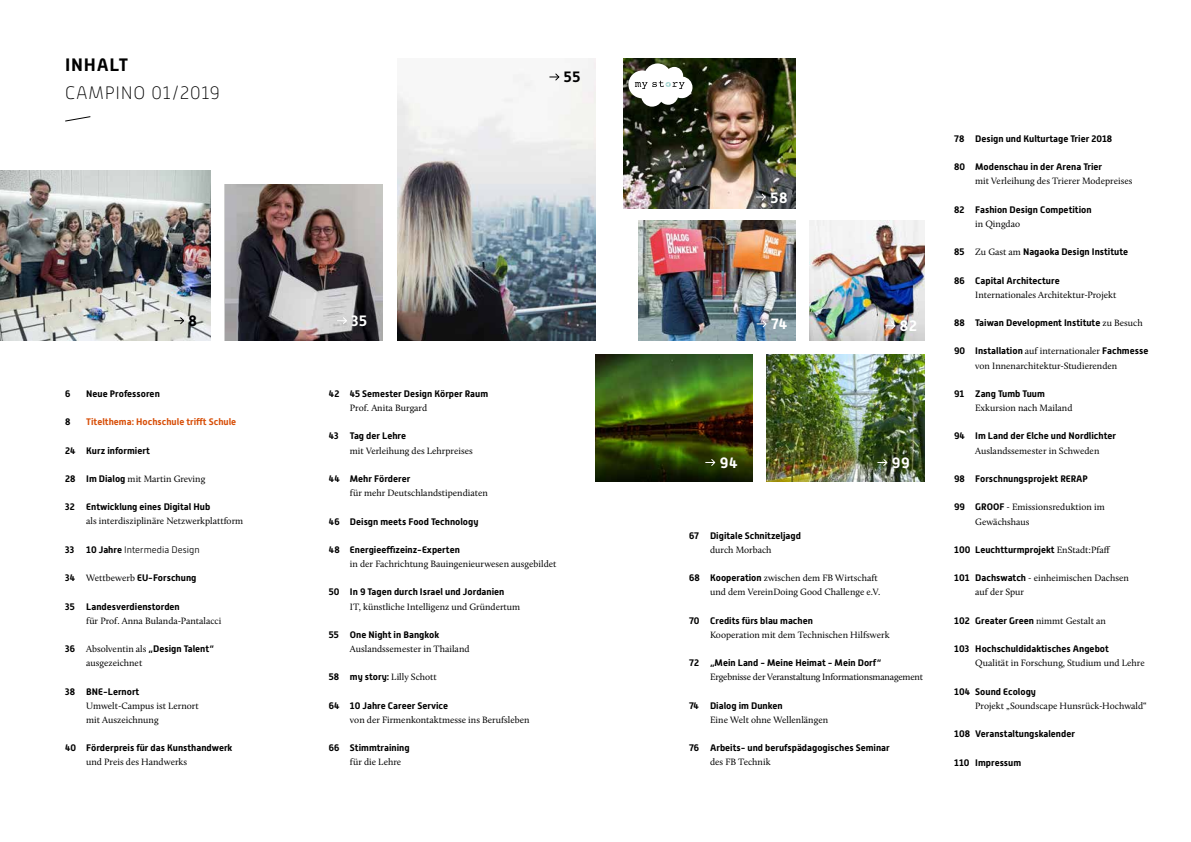
<style>
.page{position:relative;width:1191px;height:842px;background:#fff}
.page>*{position:absolute;margin:0;border:0;box-sizing:border-box;transform-origin:0 0}
.t1{font:100 18px "Alwyn New";letter-spacing:.04em;color:#000}
.t2{font:700 18px "Alwyn New";letter-spacing:.04em;color:#000}
.t3{font:700 15px "Alwyn New";letter-spacing:.05em;color:#fff}
.t4{font:700 15px "Alwyn New";color:#000}
.t5{font:700 9.5px "Alwyn New";color:#000}
.t6{font:9.5px/14.2px "Calluna";color:#000}
.t7{font:9.5px "Calluna";letter-spacing:-.02em;color:#000}
.t8{font:700 9.5px "Alwyn New";color:#d8500a}
.t9{font:300 9.5px "Alwyn New";color:#000}
.s1{font-family:"Alwyn New";font-weight:700}
.s2{font-weight:700}
.s3{font-family:"Calluna";font-weight:400}
</style>
<div class="page">
<img style="left:398px;top:58px;width:197px;height:282px">
<img style="left:810px;top:220px;width:114px;height:120px">
<img style="left:624px;top:58px;width:171px;height:150px">
<img style="left:766px;top:354px;width:158px;height:128px">
<img style="left:225px;top:184px;width:158px;height:156px">
<img style="left:638px;top:220px;width:157px;height:120px">
<img style="left:0;top:170px;width:210px;height:170px">
<svg style="left:175px;top:317px;width:9px;height:7px"></svg>
<svg style="left:337px;top:317px;width:10px;height:7px"></svg>
<svg style="left:550px;top:73px;width:9px;height:8px"></svg>
<svg style="left:756px;top:193px;width:10px;height:8px"></svg>
<svg style="left:757px;top:320px;width:9px;height:7px"></svg>
<img style="left:595px;top:355px;width:157px;height:127px">
<svg style="left:705px;top:459px;width:10px;height:7px"></svg>
<svg style="left:885px;top:322px;width:10px;height:7px"></svg>
<svg style="left:877px;top:459px;width:10px;height:7px"></svg>
<svg style="left:65px;top:116px;width:26px;height:5px"></svg>
<svg style="left:628px;top:63px;width:64px;height:44px"></svg>
<h1 class="t2" style="left:65px;top:54px;width:64px">INHALT</h1>
<h1 class="t1" style="left:65px;top:83px;width:156px">CAMPINO 01/2019</h1>
<h2 class="t4" style="left:189px;top:312px;width:10px">8</h2>
<h2 class="t3" style="left:351px;top:312px;width:17px">35</h2>
<h2 class="t4" style="left:564px;top:68px;width:18px">55</h2>
<p class="t5" style="left:65px;top:388px;width:7px">6</p>
<p class="t5" style="left:86px;top:388px;width:75px">Neue Professoren</p>
<p class="t5" style="left:65px;top:416px;width:7px">8</p>
<p class="t8" style="left:86px;top:416px;width:152px">Titelthema: Hochschule trifft Schule</p>
<p class="t5" style="left:65px;top:445px;width:86px">24 Kurz informiert</p>
<p class="t6" style="left:65px;top:472px;width:142px"><span class="s1">28 Im Dialog</span> mit Martin Greving</p>
<p class="t5" style="left:65px;top:501px;width:146px">32 Entwicklung eines Digital Hub</p>
<p class="t6" style="left:86px;top:514px;width:158px">als interdisziplinäre Netzwerkplattform</p>
<p class="t5" style="left:65px;top:544px;width:10px">33</p>
<p class="t9" style="left:86px;top:544px;width:115px"><span class="s2">10 Jahre</span> Intermedia Design</p>
<p class="t5" style="left:65px;top:572px;width:133px">34 <span class="s3">Wettbewerb</span> EU-Forschung</p>
<p class="t5" style="left:65px;top:601px;width:116px">35 Landesverdienstorden</p>
<p class="t6" style="left:86px;top:613px;width:137px">für Prof. Anna Bulanda-Pantalacci</p>
<p class="t5" style="left:65px;top:643px;width:150px">36 <span class="s3">Absolventin als</span> „Design Talent“</p>
<p class="t6" style="left:86px;top:656px;width:58px">ausgezeichnet</p>
<p class="t5" style="left:65px;top:686px;width:76px">38 BNE-Lernort</p>
<p class="t6" style="left:86px;top:698px;width:114px">Umwelt-Campus ist Lernort mit Auszeichnung</p>
<p class="t5" style="left:65px;top:742px;width:169px">40 Förderpreis für das Kunsthandwerk</p>
<p class="t6" style="left:86px;top:755px;width:102px">und Preis des Handwerks</p>
<p class="t5" style="left:329px;top:388px;width:161px">42 45 Semester Design Körper Raum</p>
<p class="t6" style="left:350px;top:401px;width:79px">Prof. Anita Burgard</p>
<p class="t5" style="left:329px;top:431px;width:79px">43 Tag der Lehre</p>
<p class="t6" style="left:350px;top:443px;width:124px">mit Verleihung des Lehrpreises</p>
<p class="t5" style="left:329px;top:473px;width:83px">44 Mehr Förderer</p>
<p class="t6" style="left:350px;top:486px;width:139px">für mehr Deutschlandstipendiaten</p>
<p class="t5" style="left:329px;top:516px;width:151px">46 Deisgn meets Food Technology</p>
<p class="t5" style="left:329px;top:544px;width:132px">48 Energieeffizeinz-Experten</p>
<p class="t6" style="left:350px;top:557px;width:208px">in der Fachrichtung Bauingenieurwesen ausgebildet</p>
<p class="t5" style="left:329px;top:587px;width:177px">50 In 9 Tagen durch Israel und Jordanien</p>
<p class="t6" style="left:350px;top:599px;width:172px">IT, künstliche Intelligenz und Gründertum</p>
<p class="t5" style="left:329px;top:629px;width:112px">55 One Night in Bangkok</p>
<p class="t6" style="left:350px;top:642px;width:121px">Auslandssemester in Thailand</p>
<p class="t6" style="left:329px;top:670px;width:109px"><span class="s1">58 my story:</span> Lilly Schott</p>
<p class="t5" style="left:329px;top:700px;width:121px">64 10 Jahre Career Service</p>
<p class="t6" style="left:350px;top:713px;width:181px">von der Firmenkontaktmesse ins Berufsleben</p>
<p class="t5" style="left:329px;top:742px;width:82px">66 Stimmtraining</p>
<p class="t6" style="left:350px;top:755px;width:53px">für die Lehre</p>
<h2 class="t3" style="left:770px;top:189px;width:19px">58</h2>
<h2 class="t3" style="left:771px;top:315px;width:18px">74</h2>
<h2 class="t3" style="left:719px;top:454px;width:19px">94</h2>
<h2 class="t3" style="left:899px;top:317px;width:19px">82</h2>
<h2 class="t3" style="left:892px;top:454px;width:19px">99</h2>
<p class="t5" style="left:689px;top:530px;width:113px">67 Digitale Schnitzeljagd</p>
<p class="t6" style="left:710px;top:542px;width:63px">durch Morbach</p>
<p class="t6" style="left:689px;top:571px;width:193px;text-align:right"><span class="s1">68 Kooperation</span> zwischen dem FB Wirtschaft und dem VereinDoing Good Challenge e.V.</p>
<p class="t5" style="left:689px;top:615px;width:125px">70 Credits fürs blau machen</p>
<p class="t6" style="left:710px;top:627px;width:181px">Kooperation mit dem Technischen Hilfswerk</p>
<p class="t5" style="left:689px;top:657px;width:194px">72 „Mein Land - Meine Heimat - Mein Dorf“</p>
<p class="t7" style="left:710px;top:671px;width:214px">Ergebnisse der Veranstaltung Informationsmanagement</p>
<p class="t5" style="left:689px;top:700px;width:95px">74 Dialog im Dunken</p>
<p class="t6" style="left:710px;top:712px;width:120px">Eine Welt ohne Wellenlängen</p>
<p class="t5" style="left:689px;top:742px;width:202px">76 Arbeits- und berufspädagogisches Seminar</p>
<p class="t6" style="left:710px;top:755px;width:62px">des FB Technik</p>
<p class="t5" style="left:954px;top:133px;width:159px">78 Design und Kulturtage Trier 2018</p>
<p class="t5" style="left:954px;top:161px;width:149px">80 Modenschau in der Arena Trier</p>
<p class="t6" style="left:975px;top:174px;width:159px">mit Verleihung des Trierer Modepreises</p>
<p class="t5" style="left:954px;top:204px;width:139px">82 Fashion Design Competition</p>
<p class="t6" style="left:975px;top:216px;width:46px">in Qingdao</p>
<p class="t5" style="left:954px;top:246px;width:175px">85 <span class="s3">Zu Gast am</span> Nagaoka Design Institute</p>
<p class="t5" style="left:954px;top:275px;width:107px">86 Capital Architecture</p>
<p class="t6" style="left:975px;top:287px;width:143px">Internationales Architektur-Projekt</p>
<p class="t5" style="left:954px;top:317px;width:190px">88 Taiwan Development Institute <span class="s3">zu Besuch</span></p>
<p class="t5" style="left:954px;top:346px;width:196px">90 Installation <span class="s3">auf internationaler</span> Fachmesse</p>
<p class="t6" style="left:975px;top:358px;width:144px">von Innenarchitektur-Studierenden</p>
<p class="t5" style="left:954px;top:388px;width:92px">91 Zang Tumb Tuum</p>
<p class="t6" style="left:975px;top:401px;width:99px">Exkursion nach Mailand</p>
<p class="t5" style="left:954px;top:431px;width:163px">94 Im Land der Elche und Nordlichter</p>
<p class="t6" style="left:975px;top:443px;width:126px">Auslandssemester in Schweden</p>
<p class="t5" style="left:954px;top:473px;width:135px">98 Forschnungsprojekt RERAP</p>
<p class="t6" style="left:975px;top:500px;width:131px;text-indent:-21px"><span class="s1">99 GROOF</span> - Emissionsreduktion im<br>Gewächshaus</p>
<p class="t5" style="left:954px;top:544px;width:158px">100 Leuchtturmprojekt <span class="s3">EnStadt:Pfaff</span></p>
<p class="t6" style="left:975px;top:571px;width:155px;text-indent:-21px"><span class="s1">101 Dachswatch</span> - einheimischen Dachsen auf der Spur</p>
<p class="t5" style="left:954px;top:615px;width:153px">102 Greater Green <span class="s3">nimmt Gestalt an</span></p>
<p class="t5" style="left:954px;top:643px;width:156px">103 Hochschuldidaktisches Angebot</p>
<p class="t6" style="left:975px;top:656px;width:171px">Qualität in Forschung, Studium und Lehre</p>
<p class="t5" style="left:954px;top:686px;width:83px">104 Sound Ecology</p>
<p class="t6" style="left:975px;top:698px;width:173px">Projekt „Soundscape Hunsrück-Hochwald“</p>
<p class="t5" style="left:954px;top:728px;width:122px">108 Veranstaltungskalender</p>
<p class="t5" style="left:954px;top:757px;width:68px">110 Impressum</p>
</div>
